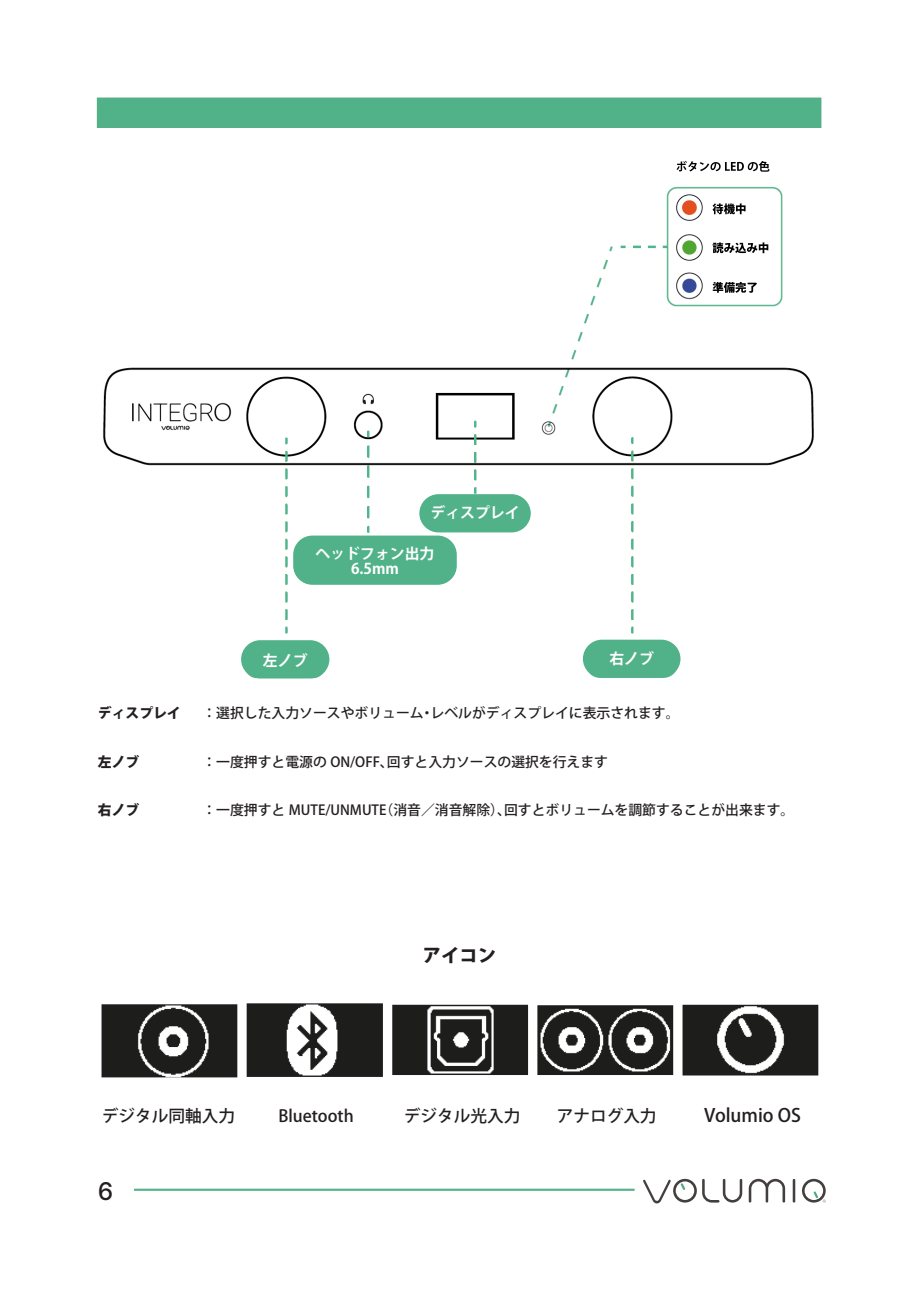
<style>
.page{position:relative;width:919px;height:1289px;background:#fff}
.page>*{position:absolute;margin:0;border:0;box-sizing:border-box;transform-origin:0 0}
.t1{font:24.45px "Inter";color:#231f20}
.t2{font:500 18.3px "Koz Go Pro";color:#231f20}
.t3{font:800 18.3px "Koz Go Pro";color:#231f20}
.t4{font:500 16.65px "Koz Go Pro";color:#231f20}
.t5{font:700 14.85px/14.2px "Koz Go Pro";color:#fff;text-align:center}
.t6{font:500 13.8px "Koz Go Pro";color:#231f20}
.t7{font:800 13.8px "Koz Go Pro";color:#231f20}
</style>
<div class="page">
<hr style="left:134px;top:1188px;width:500px;height:2px;background:#51b289">
<hr style="left:792px;top:1178px;width:3px;height:24px;background:#443f3f">
<svg style="left:748px;top:1178px;width:37px;height:24px"></svg>
<svg style="left:702px;top:1178px;width:40px;height:24px"></svg>
<svg style="left:643px;top:1178px;width:53px;height:25px"></svg>
<svg style="left:802px;top:1178px;width:23px;height:24px"></svg>
<img style="left:103px;top:186px;width:711px;height:493px">
<svg style="left:676px;top:161px;width:93px;height:11px"></svg>
<div style="left:709px;top:196px;width:62px;height:97px;background:#fff"></div>
<div style="left:419px;top:494px;width:111px;height:38px;background:#51b289;border-radius:19px"></div>
<div style="left:241px;top:640px;width:88px;height:38px;background:#51b289;border-radius:19px"></div>
<div style="left:583px;top:639px;width:97px;height:39px;background:#51b289;border-radius:19px"></div>
<div style="left:293px;top:535px;width:163px;height:49px;background:#51b289;border-radius:19px"></div>
<svg style="left:712px;top:203px;width:33px;height:11px"></svg>
<svg style="left:712px;top:242px;width:56px;height:11px"></svg>
<svg style="left:712px;top:282px;width:45px;height:11px"></svg>
<img style="left:101px;top:1003px;width:718px;height:75px">
<div style="left:97px;top:98px;width:724px;height:30px;background:#51b289"></div>
<p class="t5" style="left:430px;top:506px;width:91px">ディスプレイ</p>
<p class="t5" style="left:315px;top:548px;width:120px">ヘッドフォン出力<br>6.5mm</p>
<p class="t5" style="left:263px;top:654px;width:46px">左ノブ</p>
<p class="t5" style="left:609px;top:652px;width:46px">右ノブ</p>
<p class="t7" style="left:98px;top:704px;width:84px">ディスプレイ</p>
<p class="t6" style="left:202px;top:704px;width:478px">：選択した入力ソースやボリューム・レベルがディスプレイに表示されます。</p>
<p class="t7" style="left:98px;top:752px;width:43px">左ノブ</p>
<p class="t6" style="left:202px;top:752px;width:407px">：一度押すと電源の ON/OFF、回すと入力ソースの選択を行えます</p>
<p class="t7" style="left:98px;top:801px;width:43px">右ノブ</p>
<p class="t6" style="left:202px;top:801px;width:593px">：一度押すと MUTE/UNMUTE（消音／消音解除）、回すとボリュームを調節することが出来ます。</p>
<h2 class="t3" style="left:423px;top:943px;width:75px">アイコン</h2>
<p class="t4" style="left:102px;top:1104px;width:135px">デジタル同軸入力</p>
<p class="t4" style="left:278px;top:1104px;width:77px">Bluetooth</p>
<p class="t4" style="left:404px;top:1104px;width:118px">デジタル光入力</p>
<p class="t4" style="left:556px;top:1104px;width:101px">アナログ入力</p>
<h2 class="t2" style="left:704px;top:1103px;width:98px">Volumio OS</h2>
<h1 class="t1" style="left:98px;top:1173px;width:17px">6</h1>
</div>
